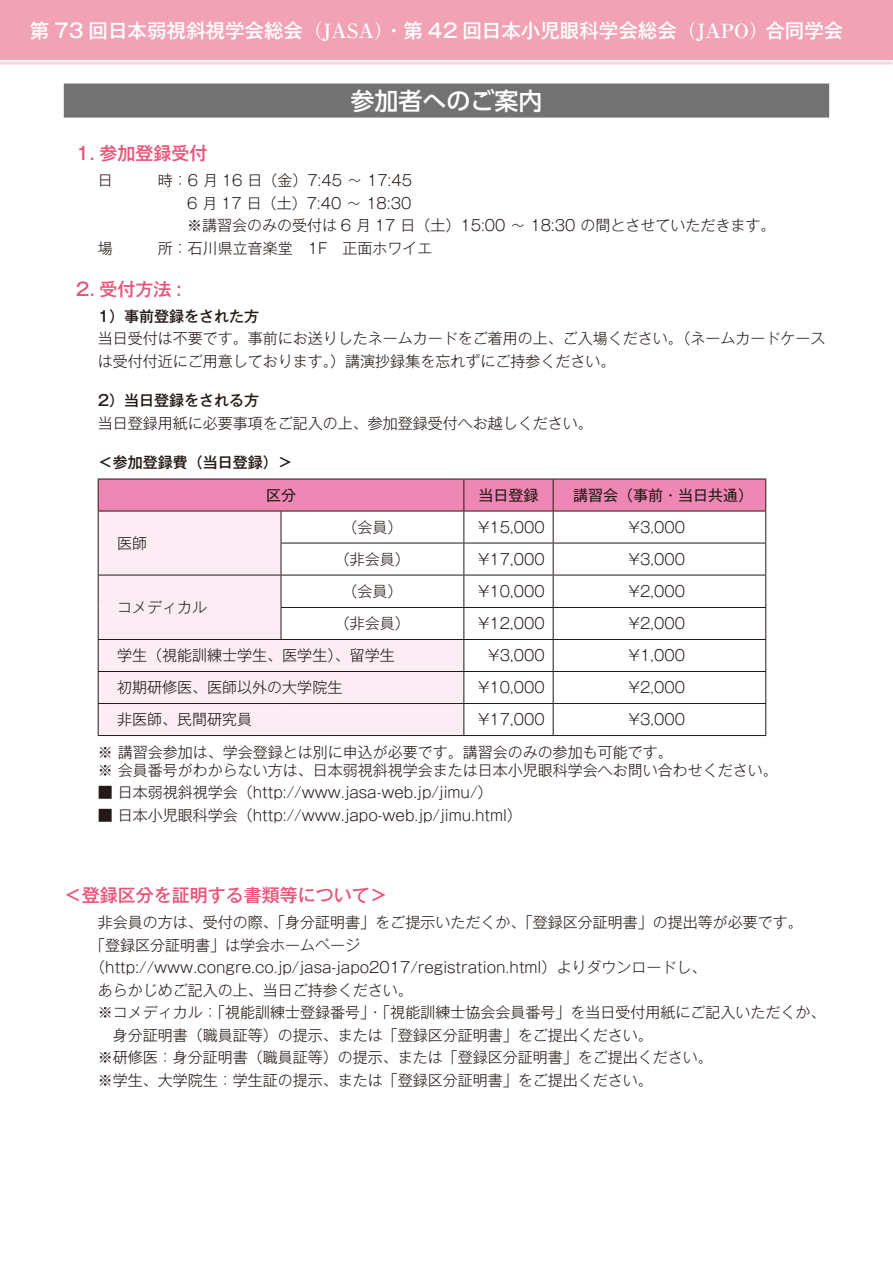
<style>
.page{position:relative;width:893px;height:1263px;background:#fff}
.page>*{position:absolute;margin:0;border:0;box-sizing:border-box;transform-origin:0 0}
.t1{font:500 24px "UD Shin Go Pro";color:#fff}
.t2{font:500 19.5px "Gothic MB101 Pro";color:#fff}
.見出し01{font:500 18px "Gothic MB101 Pro";color:#e95478}
.前付け文字{font:300 15px/22.5px "Gothic MB101 Pro";color:#231916}
.表_文字{font:300 15px "Gothic MB101 Pro";color:#231916}
.見出し03{font:500 15px "Gothic MB101 Pro";color:#231916}
.表_見出し{font:15px "Gothic MB101 Pro";color:#231916}
.前付け文字-2{font:500 15px "Gothic MB101 Pro";color:#231916}
.s1{font-family:"Ryumin Pro";font-weight:700}
</style>
<div class="page">
<div style="left:0;top:0;width:892px;height:60px;background:#f2a2b5"></div>
<hr style="left:0;top:61px;width:892px;height:3px;background:#f9d4dc">
<div style="left:99px;top:480px;width:666px;height:31px;background:#ee87b4"></div>
<svg style="left:99px;top:512px;width:364px;height:223px;fill:#fcecf3"></svg>
<hr style="left:98px;top:479px;width:183px;height:1px;background:#231916">
<hr style="left:98px;top:479px;width:1px;height:32px;background:#231916">
<hr style="left:281px;top:479px;width:183px;height:1px;background:#231916">
<hr style="left:464px;top:479px;width:89px;height:1px;background:#231916">
<hr style="left:463px;top:479px;width:1px;height:32px;background:#231916">
<hr style="left:553px;top:479px;width:213px;height:1px;background:#231916">
<hr style="left:553px;top:479px;width:1px;height:32px;background:#231916">
<hr style="left:765px;top:479px;width:1px;height:32px;background:#231916">
<hr style="left:98px;top:511px;width:183px;height:1px;background:#231916">
<hr style="left:98px;top:511px;width:1px;height:32px;background:#231916">
<hr style="left:98px;top:543px;width:1px;height:32px;background:#231916">
<hr style="left:281px;top:511px;width:183px;height:1px;background:#231916">
<hr style="left:281px;top:511px;width:1px;height:32px;background:#231916">
<hr style="left:464px;top:511px;width:89px;height:1px;background:#231916">
<hr style="left:463px;top:511px;width:1px;height:32px;background:#231916">
<hr style="left:553px;top:511px;width:213px;height:1px;background:#231916">
<hr style="left:553px;top:511px;width:1px;height:32px;background:#231916">
<hr style="left:765px;top:511px;width:1px;height:32px;background:#231916">
<hr style="left:281px;top:543px;width:183px;height:1px;background:#231916">
<hr style="left:281px;top:543px;width:1px;height:32px;background:#231916">
<hr style="left:464px;top:543px;width:89px;height:1px;background:#231916">
<hr style="left:463px;top:543px;width:1px;height:32px;background:#231916">
<hr style="left:553px;top:543px;width:213px;height:1px;background:#231916">
<hr style="left:553px;top:543px;width:1px;height:32px;background:#231916">
<hr style="left:765px;top:543px;width:1px;height:32px;background:#231916">
<hr style="left:98px;top:575px;width:183px;height:1px;background:#231916">
<hr style="left:98px;top:575px;width:1px;height:32px;background:#231916">
<hr style="left:98px;top:607px;width:1px;height:32px;background:#231916">
<hr style="left:281px;top:575px;width:183px;height:1px;background:#231916">
<hr style="left:281px;top:575px;width:1px;height:32px;background:#231916">
<hr style="left:464px;top:575px;width:89px;height:1px;background:#231916">
<hr style="left:463px;top:575px;width:1px;height:32px;background:#231916">
<hr style="left:553px;top:575px;width:213px;height:1px;background:#231916">
<hr style="left:553px;top:575px;width:1px;height:32px;background:#231916">
<hr style="left:765px;top:575px;width:1px;height:32px;background:#231916">
<hr style="left:281px;top:607px;width:183px;height:1px;background:#231916">
<hr style="left:281px;top:608px;width:1px;height:31px;background:#231916">
<hr style="left:464px;top:607px;width:89px;height:1px;background:#231916">
<hr style="left:463px;top:608px;width:1px;height:31px;background:#231916">
<hr style="left:553px;top:607px;width:213px;height:1px;background:#231916">
<hr style="left:553px;top:608px;width:1px;height:31px;background:#231916">
<hr style="left:765px;top:608px;width:1px;height:31px;background:#231916">
<hr style="left:98px;top:639px;width:183px;height:1px;background:#231916">
<hr style="left:98px;top:640px;width:1px;height:31px;background:#231916">
<hr style="left:281px;top:639px;width:183px;height:1px;background:#231916">
<hr style="left:464px;top:639px;width:89px;height:1px;background:#231916">
<hr style="left:463px;top:640px;width:1px;height:31px;background:#231916">
<hr style="left:553px;top:639px;width:213px;height:1px;background:#231916">
<hr style="left:553px;top:640px;width:1px;height:31px;background:#231916">
<hr style="left:765px;top:640px;width:1px;height:31px;background:#231916">
<hr style="left:98px;top:671px;width:183px;height:1px;background:#231916">
<hr style="left:98px;top:672px;width:1px;height:31px;background:#231916">
<hr style="left:281px;top:671px;width:183px;height:1px;background:#231916">
<hr style="left:464px;top:671px;width:89px;height:1px;background:#231916">
<hr style="left:463px;top:672px;width:1px;height:31px;background:#231916">
<hr style="left:553px;top:671px;width:213px;height:1px;background:#231916">
<hr style="left:553px;top:672px;width:1px;height:31px;background:#231916">
<hr style="left:765px;top:672px;width:1px;height:31px;background:#231916">
<hr style="left:98px;top:703px;width:183px;height:1px;background:#231916">
<hr style="left:98px;top:704px;width:1px;height:31px;background:#231916">
<hr style="left:281px;top:703px;width:183px;height:1px;background:#231916">
<hr style="left:464px;top:703px;width:89px;height:1px;background:#231916">
<hr style="left:463px;top:704px;width:1px;height:31px;background:#231916">
<hr style="left:553px;top:703px;width:213px;height:1px;background:#231916">
<hr style="left:553px;top:704px;width:1px;height:31px;background:#231916">
<hr style="left:765px;top:704px;width:1px;height:31px;background:#231916">
<hr style="left:98px;top:735px;width:183px;height:1px;background:#231916">
<hr style="left:281px;top:735px;width:183px;height:1px;background:#231916">
<hr style="left:464px;top:735px;width:89px;height:1px;background:#231916">
<hr style="left:553px;top:735px;width:213px;height:1px;background:#231916">
<div style="left:64px;top:84px;width:765px;height:34px;background:#727272"></div>
<h2 class="t2" style="left:30px;top:15px;width:815px">第 73 回日本弱視斜視学会総会<span class="s1">（JASA）</span>・第 42 回日本小児眼科学会総会<span class="s1">（JAPO）</span>合同学会</h2>
<p class="t1" style="left:350px;top:81px;width:194px">参加者へのご案内</p>
<p class="見出し01" style="left:76px;top:139px;width:133px">1. 参加登録受付</p>
<p class="前付け文字" style="left:98px;top:167px;width:316px">日　　　時：6 月 16 日（金）7:45 ～ 17:45</p>
<p class="前付け文字" style="left:187px;top:190px;width:226px">6 月 17 日（土）7:40 ～ 18:30</p>
<p class="前付け文字" style="left:187px;top:212px;width:590px">※講習会のみの受付は 6 月 17 日（土）15:00 ～ 18:30 の間とさせていただきます。</p>
<p class="前付け文字" style="left:98px;top:235px;width:336px">場　　　所：石川県立音楽堂　1F　正面ホワイエ</p>
<p class="見出し01" style="left:76px;top:274px;width:108px">2. 受付方法 :</p>
<p class="見出し03" style="left:98px;top:304px;width:163px">1）事前登録をされた方</p>
<p class="前付け文字" style="left:98px;top:325px;width:729px">当日受付は不要です。事前にお送りしたネームカードをご着用の上、ご入場ください。（ネームカードケースは受付付近にご用意しております。）講演抄録集を忘れずにご持参ください。</p>
<p class="見出し03" style="left:98px;top:388px;width:163px">2）当日登録をされる方</p>
<p class="前付け文字" style="left:98px;top:410px;width:497px">当日登録用紙に必要事項をご記入の上、参加登録受付へお越しください。</p>
<p class="前付け文字-2" style="left:98px;top:450px;width:197px">＜参加登録費（当日登録）＞</p>
<p class="表_見出し" style="left:266px;top:483px;width:31px">区分</p>
<p class="表_見出し" style="left:478px;top:483px;width:61px">当日登録</p>
<p class="表_見出し" style="left:573px;top:483px;width:181px">講習会（事前・当日共通）</p>
<p class="表_文字" style="left:117px;top:531px;width:31px">医師</p>
<p class="前付け文字" style="left:342px;top:514px;width:61px">（会員）</p>
<p class="前付け文字" style="left:478px;top:514px;width:68px">¥15,000</p>
<p class="前付け文字" style="left:629px;top:514px;width:58px">¥3,000</p>
<p class="前付け文字" style="left:335px;top:546px;width:76px">（非会員）</p>
<p class="前付け文字" style="left:478px;top:546px;width:68px">¥17,000</p>
<p class="前付け文字" style="left:629px;top:546px;width:58px">¥3,000</p>
<p class="前付け文字" style="left:342px;top:578px;width:61px">（会員）</p>
<p class="前付け文字" style="left:478px;top:578px;width:68px">¥10,000</p>
<p class="前付け文字" style="left:629px;top:578px;width:58px">¥2,000</p>
<p class="前付け文字" style="left:335px;top:610px;width:76px">（非会員）</p>
<p class="前付け文字" style="left:478px;top:610px;width:68px">¥12,000</p>
<p class="前付け文字" style="left:629px;top:610px;width:58px">¥2,000</p>
<p class="表_文字" style="left:117px;top:643px;width:279px">学生（視能訓練士学生、医学生）、留学生</p>
<p class="前付け文字" style="left:488px;top:642px;width:58px">¥3,000</p>
<p class="前付け文字" style="left:629px;top:642px;width:58px">¥1,000</p>
<p class="表_文字" style="left:117px;top:675px;width:226px">初期研修医、医師以外の大学院生</p>
<p class="前付け文字" style="left:478px;top:674px;width:68px">¥10,000</p>
<p class="前付け文字" style="left:629px;top:674px;width:58px">¥2,000</p>
<p class="表_文字" style="left:117px;top:707px;width:136px">非医師、民間研究員</p>
<p class="前付け文字" style="left:478px;top:706px;width:68px">¥17,000</p>
<p class="前付け文字" style="left:629px;top:706px;width:58px">¥3,000</p>
<p class="前付け文字" style="left:98px;top:741px;width:681px;line-height:18px">※ 講習会参加は、学会登録とは別に申込が必要です。講習会のみの参加も可能です。<br>※ 会員番号がわからない方は、日本弱視斜視学会または日本小児眼科学会へお問い合わせください。</p>
<p class="前付け文字" style="left:98px;top:779px;width:396px">■ 日本弱視斜視学会（http://www.jasa-web.jp/jimu/）</p>
<p class="前付け文字" style="left:98px;top:801px;width:426px">■ 日本小児眼科学会（http://www.japo-web.jp/jimu.html）</p>
<p class="表_文字" style="left:117px;top:595px;width:91px">コメディカル</p>
<p class="見出し01" style="left:64px;top:880px;width:325px">＜登録区分を証明する書類等について＞</p>
<p class="前付け文字" style="left:98px;top:909px;width:706px">非会員の方は、受付の際、「身分証明書」をご提示いただくか、「登録区分証明書」の提出等が必要です。</p>
<p class="前付け文字" style="left:90px;top:931px;width:272px">「登録区分証明書」は学会ホームページ</p>
<p class="前付け文字" style="left:90px;top:954px;width:618px">（http://www.congre.co.jp/jasa-japo2017/registration.html）よりダウンロードし、</p>
<p class="前付け文字" style="left:98px;top:976px;width:317px">あらかじめご記入の上、当日ご持参ください。</p>
<p class="前付け文字" style="left:98px;top:999px;width:729px">※コメディカル：「視能訓練士登録番号」・「視能訓練士協会会員番号」を当日受付用紙にご記入いただくか、</p>
<p class="前付け文字" style="left:98px;top:1021px;width:557px">　身分証明書（職員証等）の提示、または「登録区分証明書」をご提出ください。</p>
<p class="前付け文字" style="left:98px;top:1044px;width:617px">※研修医：身分証明書（職員証等）の提示、または「登録区分証明書」をご提出ください。</p>
<p class="前付け文字" style="left:98px;top:1066px;width:557px">※学生、大学院生：学生証の提示、または「登録区分証明書」をご提出ください。</p>
</div>
